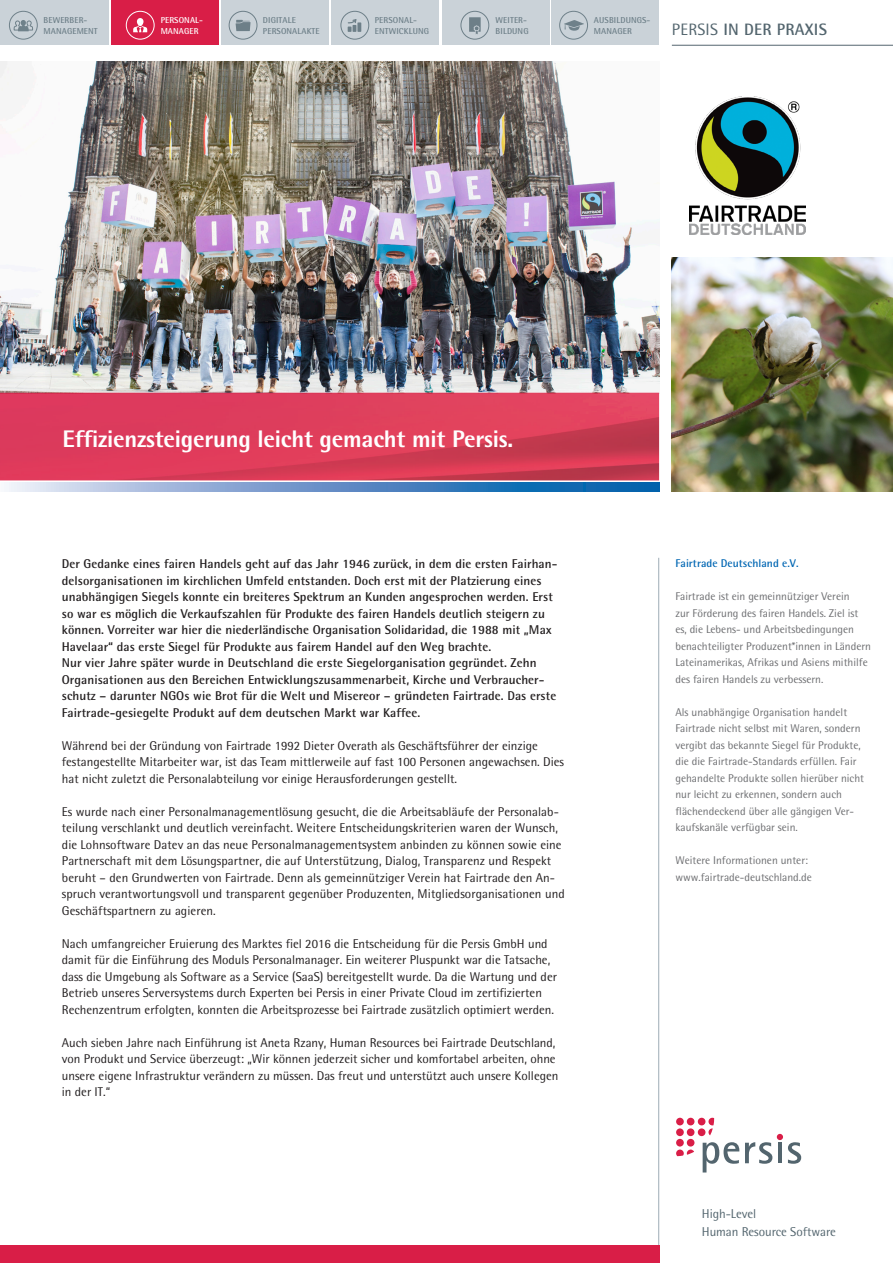
<style>
.page{position:relative;width:893px;height:1263px;background:#fff}
.page>*{position:absolute;margin:0;border:0;box-sizing:border-box;transform-origin:0 0}
.t1{font:800 24px "AT Rotis Semi Sans";letter-spacing:-.01em;color:#fff}
.t2{font:700 16.5px "AT Rotis Semi Sans";letter-spacing:.015em;color:#53656e}
.t3{font:12.9px "AT Rotis Semi Sans";letter-spacing:-.005em;color:#53656e}
.t4{font:12.75px/16.5px "AT Rotis Semi Sans";color:#231f20}
.t5{font:700 12.75px/16.5px "AT Rotis Semi Sans";letter-spacing:.005em;color:#231f20}
.t6{font:11.25px/16.5px "AT Rotis Semi Sans";color:#6c6d70}
.t7{font:700 11.25px "AT Rotis Semi Sans";letter-spacing:.005em;color:#0166b3}
.t8{font:700 8.55px/10.1px "AT Rotis Semi Sans";letter-spacing:.015em;color:#6d7f88}
.t9{font:700 8.55px/10.1px "AT Rotis Semi Sans";letter-spacing:.015em;color:#fff}
.s1{font-weight:400}
</style>
<div class="page">
<img style="left:0;top:61px;width:659px;height:419px">
<svg style="left:703px;top:1142px;width:36px;height:30px"></svg>
<svg style="left:745px;top:1134px;width:56px;height:30px"></svg>
<div style="left:676px;top:1118px;width:8px;height:7px;background:#d91e47;border-radius:50%"></div>
<div style="left:676px;top:1128px;width:8px;height:8px;background:#d91e47;border-radius:50%"></div>
<div style="left:687px;top:1118px;width:7px;height:7px;background:#d91e47;border-radius:50%"></div>
<div style="left:687px;top:1128px;width:7px;height:8px;background:#d91e47;border-radius:50%"></div>
<div style="left:698px;top:1118px;width:7px;height:7px;background:#d91e47;border-radius:50%"></div>
<div style="left:698px;top:1128px;width:7px;height:8px;background:#d91e47;border-radius:50%"></div>
<div style="left:676px;top:1139px;width:8px;height:7px;background:#d91e47;border-radius:50%"></div>
<div style="left:687px;top:1139px;width:7px;height:7px;background:#d91e47;border-radius:50%"></div>
<svg style="left:708px;top:1118px;width:6px;height:17px"></svg>
<svg style="left:676px;top:1149px;width:18px;height:7px"></svg>
<svg style="left:6px;top:483px;width:653px;height:8px;background:#6696c9"></svg>
<hr style="left:658px;top:558px;width:1px;height:705px;background:#9dacb5">
<div style="left:0;top:1246px;width:659px;height:17px;background:#d91e47"></div>
<hr style="left:672px;top:45px;width:221px;height:1px;background:#53656e">
<div style="left:442px;top:0;width:107px;height:45px;background:#cad2d8"></div>
<div style="left:552px;top:0;width:107px;height:45px;background:#cad2d8"></div>
<div style="left:332px;top:0;width:107px;height:45px;background:#cad2d8"></div>
<div style="left:221px;top:0;width:108px;height:45px;background:#cad2d8"></div>
<div style="left:111px;top:0;width:108px;height:45px;background:#d91e47"></div>
<div style="left:0;top:0;width:108px;height:45px;background:#cad2d8"></div>
<div style="left:9px;top:11px;width:29px;height:28px;border:1px solid #6f818a;border-radius:50%"></div>
<svg style="left:13px;top:20px;width:20px;height:11px"></svg>
<div style="left:126px;top:11px;width:28px;height:28px;border:1px solid #fff;border-radius:50%"></div>
<div style="left:137px;top:18px;width:7px;height:8px;background:#fff;border-radius:50%"></div>
<svg style="left:133px;top:25px;width:15px;height:7px"></svg>
<div style="left:229px;top:11px;width:28px;height:28px;border:1px solid #6d7f88;border-radius:50%"></div>
<svg style="left:236px;top:20px;width:15px;height:11px"></svg>
<div style="left:341px;top:11px;width:28px;height:28px;border:1px solid #6d7f88;border-radius:50%"></div>
<svg style="left:357px;top:22px;width:4px;height:10px"></svg>
<svg style="left:347px;top:19px;width:10px;height:13px"></svg>
<div style="left:461px;top:11px;width:28px;height:28px;border:1px solid #6d7f88;border-radius:50%"></div>
<svg style="left:469px;top:17px;width:12px;height:17px"></svg>
<div style="left:559px;top:11px;width:29px;height:28px;border:1px solid #6f818a;border-radius:50%"></div>
<svg style="left:564px;top:20px;width:20px;height:11px"></svg>
<img style="left:689px;top:96px;width:116px;height:139px">
<img style="left:672px;top:257px;width:220px;height:234px">
<p class="t8" style="left:44px;top:15px;width:56px">BEWERBER-<br>MANAGEMENT</p>
<p class="t9" style="left:161px;top:15px;width:44px">PERSONAL-<br>MANAGER</p>
<p class="t8" style="left:263px;top:15px;width:58px">DIGITALE<br>PERSONALAKTE</p>
<p class="t8" style="left:375px;top:15px;width:56px">PERSONAL-<br>ENTWICKLUNG</p>
<p class="t8" style="left:496px;top:15px;width:33px">WEITER-</p>
<p class="t8" style="left:496px;top:25px;width:34px">BILDUNG</p>
<p class="t8" style="left:594px;top:15px;width:58px">AUSBILDUNGS-<br>MANAGER</p>
<p class="t2" style="left:672px;top:19px;width:156px"><span class="s1">PERSIS</span> IN DER PRAXIS</p>
<p class="t1" style="left:63px;top:423px;width:452px">Effizienzsteigerung leicht gemacht mit Persis.</p>
<p class="t5" style="left:62px;top:555px;width:497px">Der Gedanke eines fairen Handels geht auf das Jahr 1946 zurück, in dem die ersten Fairhan&shy;delsorganisationen im kirchlichen Umfeld entstanden. Doch erst mit der Platzierung eines unabhängigen Siegels konnte ein breiteres Spektrum an Kunden angesprochen werden. Erst so war es möglich die Verkaufszahlen für Produkte des fairen Handels deutlich steigern zu können. Vorreiter war hier die niederländische Organisation Solidaridad, die 1988 mit „Max Havelaar“ das erste Siegel für Produkte aus fairem Handel auf den Weg brachte.</p>
<p class="t5" style="left:62px;top:654px;width:496px">Nur vier Jahre später wurde in Deutschland die erste Siegelorganisation gegründet. Zehn Organisationen aus den Bereichen Entwicklungszusammenarbeit, Kirche und Verbraucher&shy;schutz – darunter NGOs wie Brot für die Welt und Misereor – gründeten Fairtrade. Das erste Fairtrade-gesiegelte Produkt auf dem deutschen Markt war Kaffee.</p>
<p class="t4" style="left:62px;top:737px;width:504px">Während bei der Gründung von Fairtrade 1992 Dieter Overath als Geschäftsführer der einzige festangestellte Mitarbeiter war, ist das Team mittlerweile auf fast 100 Personen angewachsen. Dies hat nicht zuletzt die Personalabteilung vor einige Herausforderungen gestellt.</p>
<p class="t4" style="left:62px;top:803px;width:504px">Es wurde nach einer Personalmanagementlösung gesucht, die die Arbeitsabläufe der Personalab&shy;teilung verschlankt und deutlich vereinfacht. Weitere Entscheidungskriterien waren der Wunsch, die Lohnsoftware Datev an das neue Personalmanagementsystem anbinden zu können sowie eine Partnerschaft mit dem Lösungspartner, die auf Unterstützung, Dialog, Transparenz und Respekt beruht – den Grundwerten von Fairtrade. Denn als gemeinnütziger Verein hat Fairtrade den An&shy;spruch verantwortungsvoll und transparent gegenüber Produzenten, Mitgliedsorganisationen und Geschäftspartnern zu agieren.</p>
<p class="t4" style="left:62px;top:935px;width:497px">Nach umfangreicher Eruierung des Marktes fiel 2016 die Entscheidung für die Persis GmbH und damit für die Einführung des Moduls Personalmanager. Ein weiterer Pluspunkt war die Tatsache, dass die Umgebung als Software as a Service (SaaS) bereitgestellt wurde. Da die Wartung und der Betrieb unseres Serversystems durch Experten bei Persis in einer Private Cloud im zertifizierten Rechenzentrum erfolgten, konnten die Arbeitsprozesse bei Fairtrade zusätzlich optimiert werden.</p>
<p class="t4" style="left:62px;top:1034px;width:498px">Auch sieben Jahre nach Einführung ist Aneta Rzany, Human Resources bei Fairtrade Deutschland, von Produkt und Service überzeugt: „Wir können jederzeit sicher und komfortabel arbeiten, ohne unsere eigene Infrastruktur verändern zu müssen. Das freut und unterstützt auch unsere Kollegen in der IT.“</p>
<p class="t7" style="left:675px;top:556px;width:125px">Fairtrade Deutschland e.V.</p>
<p class="t6" style="left:675px;top:588px;width:197px">Fairtrade ist ein gemeinnütziger Verein<br>zur Förderung des fairen Handels. Ziel ist es, die Lebens- und Arbeitsbedingungen benachteiligter Produzent*innen in Ländern Lateinamerikas, Afrikas und Asiens mithilfe des fairen Handels zu verbessern.</p>
<p class="t6" style="left:675px;top:703px;width:190px">Als unabhängige Organisation handelt Fairtrade nicht selbst mit Waren, sondern vergibt das bekannte Siegel für Produkte, die die Fairtrade-Standards erfüllen. Fair gehandelte Produkte sollen hierüber nicht nur leicht zu erkennen, sondern auch flächendeckend über alle gängigen Ver&shy;kaufskanäle verfügbar sein.</p>
<p class="t6" style="left:675px;top:852px;width:134px">Weitere Informationen unter:</p>
<p class="t6" style="left:675px;top:868px;width:138px">www.fairtrade-deutschland.de</p>
<p class="t3" style="left:702px;top:1206px;width:56px">High-Level</p>
<p class="t3" style="left:702px;top:1223px;width:136px">Human Resource Software</p>
</div>
